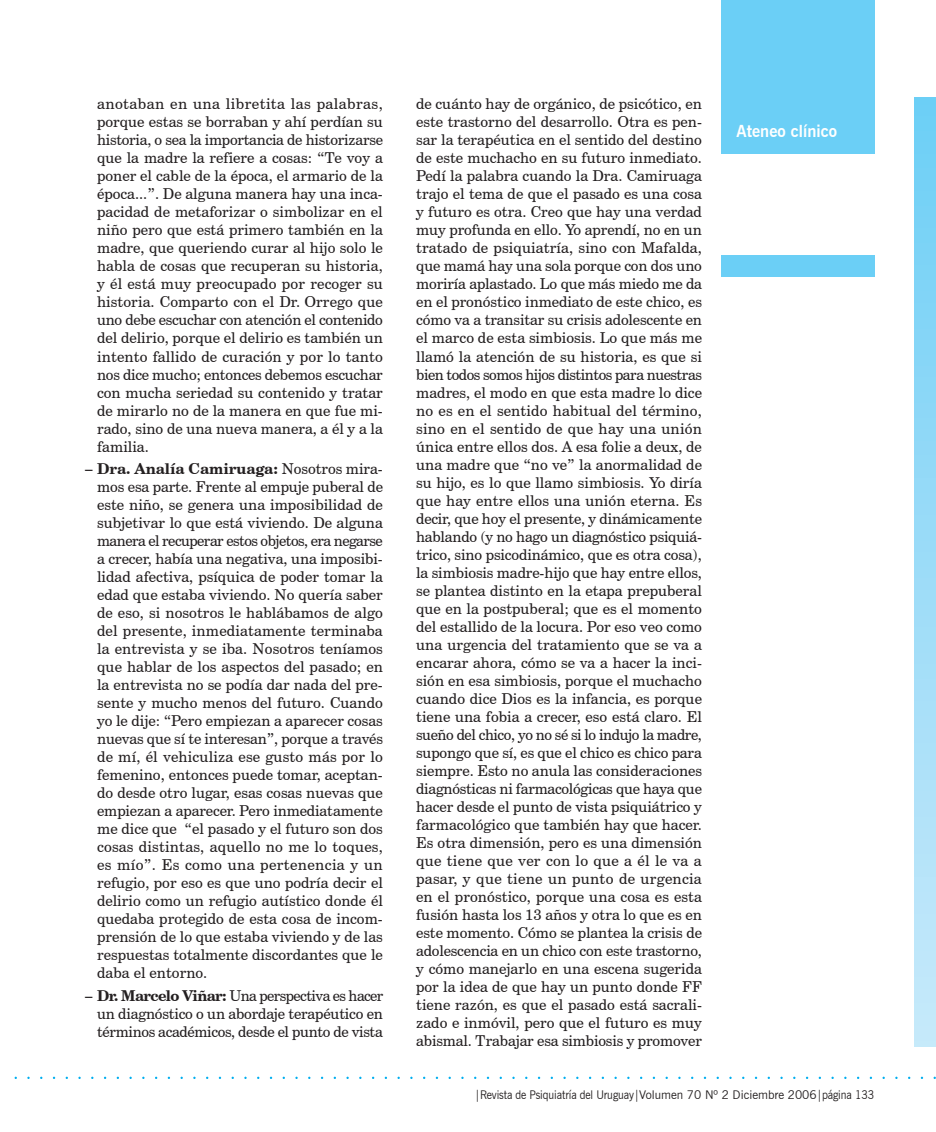
<style>
.page{position:relative;width:936px;height:1132px;background:#fff}
.page>*{position:absolute;margin:0;border:0;box-sizing:border-box;transform-origin:0 0}
.t1{font:700 16.5px "News Gothic BT";color:#fff}
.t2{font:15px/18px "Century Schoolbook BT";color:#231f20;text-align:justify}
.t3{font:12px "News Gothic BT";letter-spacing:-.01em;color:#231f20;scale:.9 1}
.s1{font-weight:700}
</style>
<div class="page">
<div style="left:721px;top:0;width:153px;height:153px;background:#6bcff6"></div>
<div style="left:721px;top:255px;width:153px;height:21px;background:#6bcff6"></div>
<div style="left:914px;top:98px;width:21px;height:948px;background:linear-gradient(to bottom,#6ecff6,#c8e9fa)"></div>
<p class="t2" style="left:97px;top:95px;width:287px">anotaban en una libretita las palabras, porque estas se borraban y ahí perdían su historia, o sea la importancia de historizarse que la madre la refiere a cosas: “Te voy a poner el cable de la época, el armario de la época...”. De alguna manera hay una inca&shy;pacidad de metaforizar o simbolizar en el niño pero que está primero también en la madre, que queriendo curar al hijo solo le habla de cosas que recuperan su historia, y él está muy preocupado por recoger su historia. Comparto con el Dr. Orrego que uno debe escuchar con atención el contenido del delirio, porque el delirio es también un intento fallido de curación y por lo tanto nos dice mucho; entonces debemos escuchar con mucha seriedad su contenido y tratar de mirarlo no de la manera en que fue mi&shy;rado, sino de una nueva manera, a él y a la familia.</p>
<p class="t2" style="left:97px;top:459px;width:287px;text-indent:-12px"><span class="s1">– Dra. Analía Camiruaga:</span> Nosotros mira&shy;mos esa parte. Frente al empuje puberal de este niño, se genera una imposibilidad de subjetivar lo que está viviendo. De alguna manera el recuperar estos objetos, era negarse a crecer, había una negativa, una imposibi&shy;lidad afectiva, psíquica de poder tomar la edad que estaba viviendo. No quería saber de eso, si nosotros le hablábamos de algo del presente, inmediatamente terminaba la entrevista y se iba. Nosotros teníamos que hablar de los aspectos del pasado; en la entrevista no se podía dar nada del pre&shy;sente y mucho menos del futuro. Cuando yo le dije: “Pero empiezan a aparecer cosas nuevas que sí te interesan”, porque a través de mí, él vehiculiza ese gusto más por lo femenino, entonces puede tomar, aceptan&shy;do desde otro lugar, esas cosas nuevas que empiezan a aparecer. Pero inmediatamente me dice que “el pasado y el futuro son dos cosas distintas, aquello no me lo toques, es mío”. Es como una pertenencia y un refugio, por eso es que uno podría decir el delirio como un refugio autístico donde él quedaba protegido de esta cosa de incom&shy;prensión de lo que estaba viviendo y de las respuestas totalmente discordantes que le daba el entorno.</p>
<p class="t2" style="left:97px;top:985px;width:288px;text-indent:-12px"><span class="s1">– Dr. Marcelo Viñar:</span> Una perspectiva es hacer un diagnóstico o un abordaje terapéutico en términos académicos, desde el punto de vista</p>
<p class="t2" style="left:416px;top:95px;width:287px">de cuánto hay de orgánico, de psicótico, en este trastorno del desarrollo. Otra es pen&shy;sar la terapéutica en el sentido del destino de este muchacho en su futuro inmediato.<br>Pedí la palabra cuando la Dra. Camiruaga trajo el tema de que el pasado es una cosa y futuro es otra. Creo que hay una verdad muy profunda en ello. Yo aprendí, no en un tratado de psiquiatría, sino con Mafalda, que mamá hay una sola porque con dos uno moriría aplastado. Lo que más miedo me da en el pronóstico inmediato de este chico, es cómo va a transitar su crisis adolescente en el marco de esta simbiosis. Lo que más me llamó la atención de su historia, es que si bien todos somos hijos distintos para nuestras madres, el modo en que esta madre lo dice no es en el sentido habitual del término, sino en el sentido de que hay una unión única entre ellos dos. A esa folie a deux, de una madre que “no ve” la anormalidad de su hijo, es lo que llamo simbiosis. Yo diría que hay entre ellos una unión eterna. Es decir, que hoy el presente, y dinámicamente hablando (y no hago un diagnóstico psiquiá&shy;trico, sino psicodinámico, que es otra cosa), la simbiosis madre-hijo que hay entre ellos, se plantea distinto en la etapa prepuberal que en la postpuberal; que es el momento del estallido de la locura. Por eso veo como una urgencia del tratamiento que se va a encarar ahora, cómo se va a hacer la inci&shy;sión en esa simbiosis, porque el muchacho cuando dice Dios es la infancia, es porque tiene una fobia a crecer, eso está claro. El sueño del chico, yo no sé si lo indujo la madre, supongo que sí, es que el chico es chico para siempre. Esto no anula las consideraciones diagnósticas ni farmacológicas que haya que hacer desde el punto de vista psiquiátrico y farmacológico que también hay que hacer.<br>Es otra dimensión, pero es una dimensión que tiene que ver con lo que a él le va a pasar, y que tiene un punto de urgencia en el pronóstico, porque una cosa es esta fusión hasta los 13 años y otra lo que es en este momento. Cómo se plantea la crisis de adolescencia en un chico con este trastorno, y cómo manejarlo en una escena sugerida por la idea de que hay un punto donde FF tiene razón, es que el pasado está sacrali&shy;zado e inmóvil, pero que el futuro es muy abismal. Trabajar esa simbiosis y promover</p>
<p class="t1" style="left:736px;top:121px;width:102px">Ateneo clínico</p>
<p class="t3" style="left:474px;top:1086px;width:445px">|Revista de Psiquiatría del Uruguay|Volumen 70 Nº 2 Diciembre 2006|página 133</p>
</div>
